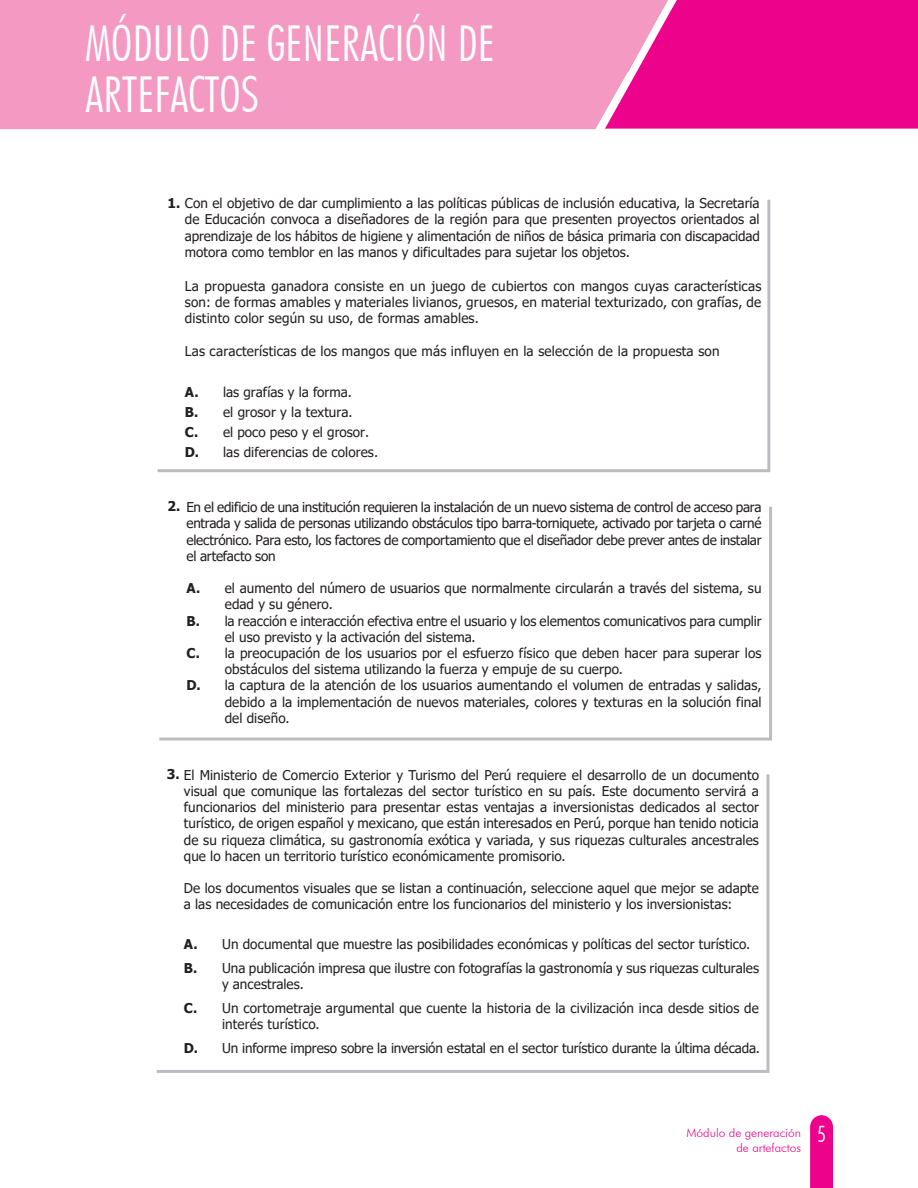
<style>
.page{position:relative;width:918px;height:1188px;background:#fff}
.page>*{position:absolute;margin:0;border:0;box-sizing:border-box;transform-origin:0 0}
.Texto_Corrido{font:300 condensed 49.5px/51px "Futura BT";color:#fff}
.t1{font:13.5px/16.2px "Tahoma";letter-spacing:.005em;color:#231f20}
.t2{font:13.5px "Tahoma";letter-spacing:-.02em;color:#231f20}
.t3{font:300 12px/14.4px "Futura BT";color:#ed028c}
.s1{font-weight:700}
.s2{font-stretch:condensed;font-size:22.5px;color:#fff}
</style>
<div class="page">
<svg style="left:810px;top:1115px;width:23px;height:73px;background:#ed0c90"></svg>
<div style="left:0;top:0;width:591px;height:129px;background:#f499c2"></div>
<svg style="left:591px;top:0;width:327px;height:130px;background:#ee1e96"></svg>
<svg style="left:157px;top:199px;width:614px;height:274px"></svg>
<svg style="left:159px;top:506px;width:613px;height:235px"></svg>
<svg style="left:156px;top:774px;width:614px;height:299px"></svg>
<p class="Texto_Corrido" style="left:85px;top:18px;width:411px">MÓDULO DE GENERACIÓN DE<br>ARTEFACTOS</p>
<p class="t1" style="left:168px;top:196px;width:594px"><span class="s1">1.</span> Con el objetivo de dar cumplimiento a las políticas públicas de inclusión educativa, la Secretaría</p>
<p class="t1" style="left:185px;top:212px;width:577px;text-align:justify">de Educación convoca a diseñadores de la región para que presenten proyectos orientados al aprendizaje de los hábitos de higiene y alimentación de niños de básica primaria con discapacidad motora como temblor en las manos y dificultades para sujetar los objetos.</p>
<p class="t1" style="left:185px;top:279px;width:578px;text-align:justify">La propuesta ganadora consiste en un juego de cubiertos con mangos cuyas características son: de formas amables y materiales livianos, gruesos, en material texturizado, con grafías, de distinto color según su uso, de formas amables.</p>
<p class="t1" style="left:185px;top:343px;width:536px">Las características de los mangos que más influyen en la selección de la propuesta son</p>
<p class="t1" style="left:185px;top:382px;width:195px;line-height:20.2px"><span class="s1">A.</span> las grafías y la forma.<br><span class="s1">B.</span> el grosor y la textura.<br><span class="s1">C.</span> el poco peso y el grosor.<br><span class="s1">D.</span> las diferencias de colores.</p>
<p class="t2" style="left:168px;top:498px;width:596px"><span class="s1">2.</span> En el edificio de una institución requieren la instalación de un nuevo sistema de control de acceso para</p>
<p class="t1" style="left:186px;top:516px;width:577px;text-align:justify">entrada y salida de personas utilizando obstáculos tipo barra-torniquete, activado por tarjeta o carné electrónico. Para esto, los factores de comportamiento que el diseñador debe prever antes de instalar el artefacto son</p>
<p class="t1" style="left:186px;top:581px;width:577px"><span class="s1">A.</span> el aumento del número de usuarios que normalmente circularán a través del sistema, su</p>
<p class="t1" style="left:225px;top:597px;width:110px">edad y su género.</p>
<p class="t1" style="left:186px;top:613px;width:577px"><span class="s1">B.</span> la reacción e interacción efectiva entre el usuario y los elementos comunicativos para cumplir</p>
<p class="t1" style="left:225px;top:630px;width:252px">el uso previsto y la activación del sistema.</p>
<p class="t1" style="left:186px;top:646px;width:577px"><span class="s1">C.</span> la preocupación de los usuarios por el esfuerzo físico que deben hacer para superar los</p>
<p class="t1" style="left:225px;top:662px;width:400px">obstáculos del sistema utilizando la fuerza y empuje de su cuerpo.</p>
<p class="t1" style="left:186px;top:678px;width:577px"><span class="s1">D.</span> la captura de la atención de los usuarios aumentando el volumen de entradas y salidas,</p>
<p class="t1" style="left:225px;top:694px;width:538px">debido a la implementación de nuevos materiales, colores y texturas en la solución final</p>
<p class="t1" style="left:225px;top:711px;width:66px">del diseño.</p>
<p class="t1" style="left:167px;top:768px;width:594px"><span class="s1">3.</span> El Ministerio de Comercio Exterior y Turismo del Perú requiere el desarrollo de un documento</p>
<p class="t1" style="left:184px;top:784px;width:577px;text-align:justify">visual que comunique las fortalezas del sector turístico en su país. Este documento servirá a funcionarios del ministerio para presentar estas ventajas a inversionistas dedicados al sector turístico, de origen español y mexicano, que están interesados en Perú, porque han tenido noticia de su riqueza climática, su gastronomía exótica y variada, y sus riquezas culturales ancestrales que lo hacen un territorio turístico económicamente promisorio.</p>
<p class="t1" style="left:184px;top:881px;width:577px">De los documentos visuales que se listan a continuación, seleccione aquel que mejor se adapte a las necesidades de comunicación entre los funcionarios del ministerio y los inversionistas:</p>
<p class="t1" style="left:184px;top:933px;width:577px;line-height:23.7px"><span class="s1">A.</span> Un documental que muestre las posibilidades económicas y políticas del sector turístico.<br><span class="s1">B.</span> Una publicación impresa que ilustre con fotografías la gastronomía y sus riquezas culturales</p>
<p class="t1" style="left:184px;top:973px;width:577px;line-height:23.7px;text-indent:38px">y ancestrales.<br><span class="s1">C.</span> Un cortometraje argumental que cuente la historia de la civilización inca desde sitios de</p>
<p class="t1" style="left:184px;top:1013px;width:578px;line-height:23.7px;text-indent:38px">interés turístico.<br><span class="s1">D.</span> Un informe impreso sobre la inversión estatal en el sector turístico durante la última década.</p>
<p class="t3" style="left:737px;top:1126px;width:91px;text-indent:-50px">Módulo de generación <span class="s2">5 </span>de artefactos</p>
</div>
